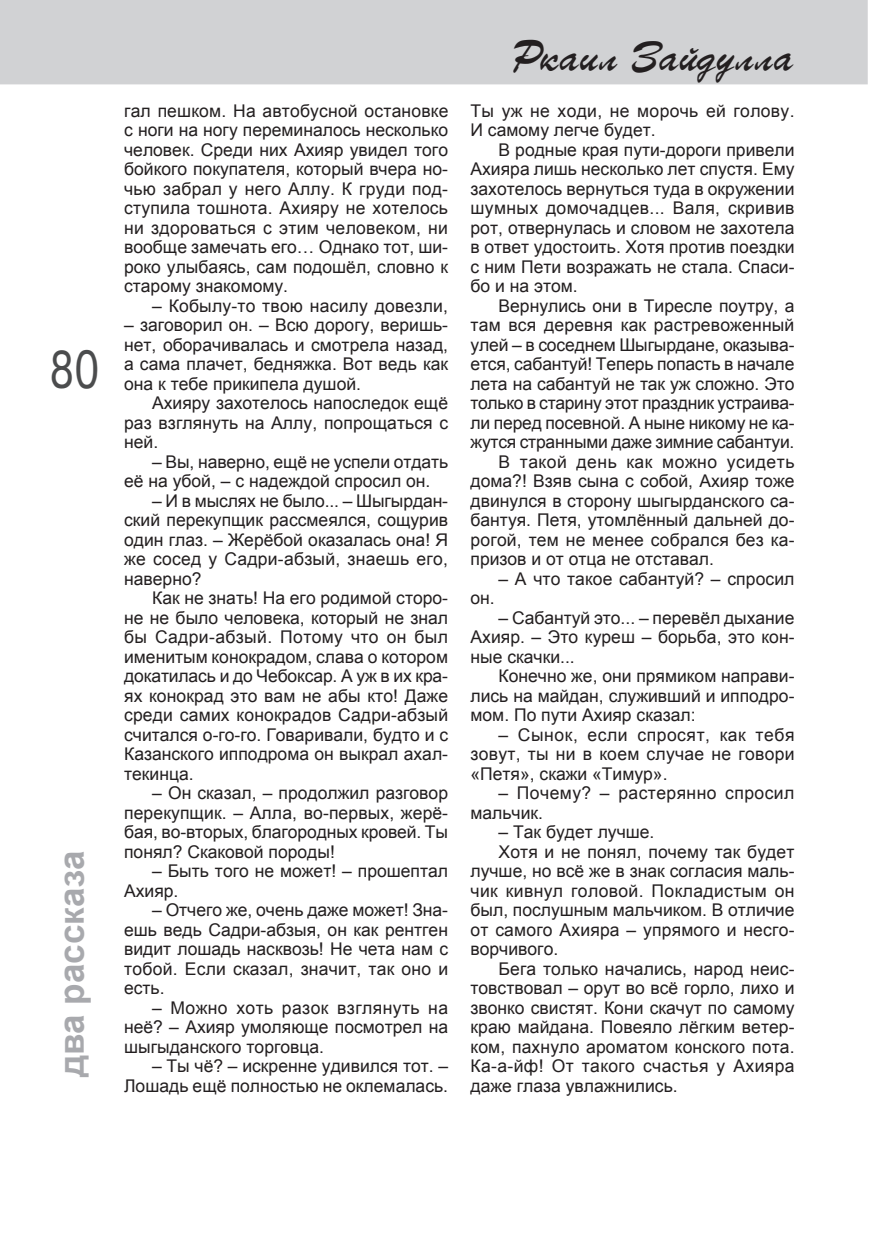
<style>
.page{position:relative;width:869px;height:1241px;background:#fff}
.page>*{position:absolute;margin:0;border:0;box-sizing:border-box;transform-origin:0 0}
.t1{font:49px "TT Arial";color:#4b4c4d;scale:.8 1}
.t2{font:42px "TT Parsec";color:#231f20}
.t3{font:700 35px "Arial";color:#a8a9ad}
.t4{font:17.5px/19.4px "Arial";color:#231f20;text-align:justify}
.t5{font:17.5px/19.4px "Arial";letter-spacing:.02em;color:#231f20}
.t6{font:17.5px "Arial";letter-spacing:-.02em;color:#231f20}
.t7{font:17.5px/19.4px "Arial";letter-spacing:.025em;color:#231f20}
.t8{font:17.5px "Arial";letter-spacing:.03em;color:#231f20}
</style>
<div class="page">
<div style="left:0;top:0;width:867px;height:84px;background:#d1d2d4"></div>
<h1 class="t1" style="left:50px;top:342px;width:64px">80</h1>
<h3 class="t3" style="left:52px;top:1076px;width:228px;rotate:-90deg">два-рассказа</h3>
<p class="t4" style="left:124px;top:101px;width:325px">гал пешком. На автобусной остановке с ноги на ногу переминалось несколько человек. Среди них Ахияр увидел того бойкого покупателя, который вчера но&shy;чью забрал у него Аллу. К груди под&shy;ступила тошнота. Ахияру не хотелось ни здороваться с этим человеком, ни вообще замечать его… Однако тот, ши&shy;роко улыбаясь, сам подошёл, словно к старому знакомому.</p>
<p class="t4" style="left:152px;top:296px;width:297px">– Кобылу-то твою насилу довезли,</p>
<p class="t4" style="left:124px;top:315px;width:325px">– заговорил он. – Всю дорогу, веришь&shy;нет, оборачивалась и смотрела назад, а сама плачет, бедняжка. Вот ведь как она к тебе прикипела душой.</p>
<p class="t4" style="left:124px;top:393px;width:325px;text-indent:28px">Ахияру захотелось напоследок ещё раз взглянуть на Аллу, попрощаться с ней.</p>
<p class="t4" style="left:124px;top:452px;width:325px;text-indent:28px">– Вы, наверно, ещё не успели отдать её на убой, – с надеждой спросил он.</p>
<p class="t4" style="left:124px;top:491px;width:325px;text-indent:28px">– И в мыслях не было... – Шыгырдан&shy;ский перекупщик рассмеялся, сощурив один глаз. – Жерёбой оказалась она! Я же сосед у Садри-абзый, знаешь его, наверно?</p>
<p class="t4" style="left:124px;top:588px;width:325px;text-indent:28px">Как не знать! На его родимой сторо&shy;не не было человека, который не знал бы Садри-абзый. Потому что он был именитым конокрадом, слава о котором докатилась и до Чебоксар. А уж в их кра&shy;ях конокрад это вам не абы кто! Даже среди самих конокрадов Садри-абзый считался о-го-го. Говаривали, будто и с Казанского ипподрома он выкрал ахал&shy;текинца.</p>
<p class="t4" style="left:124px;top:783px;width:325px;text-indent:28px">– Он сказал, – продолжил разговор перекупщик. – Алла, во-первых, жерё&shy;бая, во-вторых, благородных кровей. Ты понял? Скаковой породы!</p>
<p class="t4" style="left:124px;top:861px;width:325px;text-indent:28px">– Быть того не может! – прошептал<br>Ахияр.</p>
<p class="t4" style="left:124px;top:900px;width:325px;text-indent:28px">– Отчего же, очень даже может! Зна&shy;ешь ведь Садри-абзыя, он как рентген видит лошадь насквозь! Не чета нам с тобой. Если сказал, значит, так оно и есть.</p>
<p class="t4" style="left:124px;top:997px;width:325px;text-indent:28px">– Можно хоть разок взглянуть на неё? – Ахияр умоляюще посмотрел на шыгыданского торговца.</p>
<p class="t4" style="left:124px;top:1056px;width:325px;text-align:right">– Ты чё? – искренне удивился тот. –<br>Лошадь ещё полностью не оклемалась.</p>
<h2 class="t2" style="left:509px;top:32px;width:286px">Ркаил Зайдулла</h2>
<p class="t5" style="left:470px;top:101px;width:325px">Ты уж не ходи, не морочь ей голову.<br>И самому легче будет.</p>
<p class="t4" style="left:470px;top:140px;width:325px;text-indent:28px">В родные края пути-дороги привели Ахияра лишь несколько лет спустя. Ему захотелось вернуться туда в окружении шумных домочадцев... Валя, скривив рот, отвернулась и словом не захотела в ответ удостоить. Хотя против поездки с ним Пети возражать не стала. Спаси&shy;бо и на этом.</p>
<p class="t4" style="left:498px;top:296px;width:297px">Вернулись они в Тиресле поутру, а</p>
<p class="t4" style="left:470px;top:315px;width:325px">там вся деревня как растревоженный</p>
<p class="t4" style="left:470px;top:335px;width:325px">улей – в соседнем Шыгырдане, оказыва-</p>
<p class="t4" style="left:470px;top:354px;width:325px">ется, сабантуй! Теперь попасть в начале</p>
<p class="t4" style="left:470px;top:374px;width:325px">лета на сабантуй не так уж сложно. Это</p>
<p class="t6" style="left:470px;top:393px;width:325px">только в старину этот праздник устраива-</p>
<p class="t4" style="left:470px;top:413px;width:325px">ли перед посевной. А ныне никому не ка-</p>
<p class="t4" style="left:470px;top:432px;width:325px">жутся странными даже зимние сабантуи.</p>
<p class="t8" style="left:498px;top:452px;width:297px">В такой день как можно усидеть</p>
<p class="t4" style="left:470px;top:471px;width:325px">дома?! Взяв сына с собой, Ахияр тоже</p>
<p class="t4" style="left:470px;top:491px;width:325px">двинулся в сторону шыгырданского са-</p>
<p class="t4" style="left:470px;top:510px;width:325px">бантуя. Петя, утомлённый дальней до-</p>
<p class="t4" style="left:470px;top:530px;width:325px">рогой, тем не менее собрался без ка-</p>
<p class="t4" style="left:470px;top:549px;width:245px">призов и от отца не отставал.</p>
<p class="t4" style="left:498px;top:569px;width:297px">– А что такое сабантуй? – спросил</p>
<p class="t4" style="left:470px;top:588px;width:26px">он.</p>
<p class="t4" style="left:470px;top:608px;width:325px;text-indent:28px">– Сабантуй это... – перевёл дыхание Ахияр. – Это куреш – борьба, это кон&shy;ные скачки...</p>
<p class="t4" style="left:470px;top:666px;width:325px;text-indent:28px">Конечно же, они прямиком направи&shy;лись на майдан, служивший и ипподро&shy;мом. По пути Ахияр сказал:</p>
<p class="t4" style="left:470px;top:724px;width:325px;text-indent:28px">– Сынок, если спросят, как тебя зовут, ты ни в коем случае не говори «Петя», скажи «Тимур».</p>
<p class="t7" style="left:470px;top:783px;width:325px;text-indent:28px">– Почему? – растерянно спросил мальчик.</p>
<p class="t4" style="left:498px;top:822px;width:157px">– Так будет лучше.</p>
<p class="t4" style="left:498px;top:841px;width:297px">Хотя и не понял, почему так будет</p>
<p class="t4" style="left:470px;top:861px;width:325px">лучше, но всё же в знак согласия маль-</p>
<p class="t5" style="left:470px;top:880px;width:325px">чик кивнул головой. Покладистым он</p>
<p class="t4" style="left:470px;top:900px;width:325px">был, послушным мальчиком. В отличие</p>
<p class="t4" style="left:470px;top:919px;width:325px">от самого Ахияра – упрямого и несго-</p>
<p class="t4" style="left:470px;top:939px;width:89px">ворчивого.</p>
<p class="t4" style="left:498px;top:958px;width:297px">Бега только начались, народ неис-</p>
<p class="t4" style="left:470px;top:978px;width:325px">товствовал – орут во всё горло, лихо и</p>
<p class="t4" style="left:470px;top:997px;width:325px">звонко свистят. Кони скачут по самому</p>
<p class="t4" style="left:470px;top:1017px;width:325px">краю майдана. Повеяло лёгким ветер-</p>
<p class="t4" style="left:470px;top:1036px;width:325px">ком, пахнуло ароматом конского пота.</p>
<p class="t5" style="left:470px;top:1056px;width:325px">Ка-а-йф! От такого счастья у Ахияра</p>
<p class="t4" style="left:470px;top:1075px;width:209px">даже глаза увлажнились.</p>
</div>
